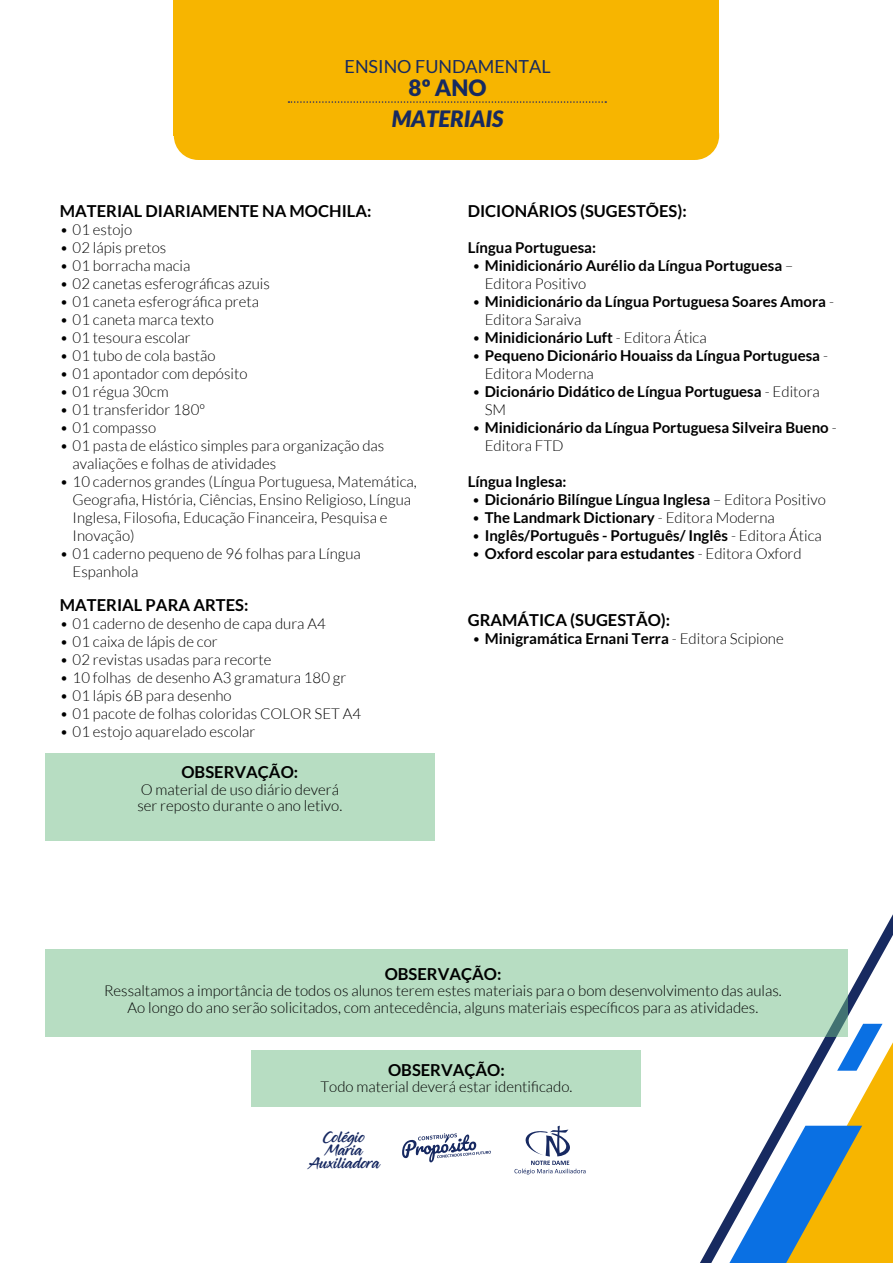
<style>
.page{position:relative;width:893px;height:1263px;background:#fff}
.page>*{position:absolute;margin:0;border:0;box-sizing:border-box;transform-origin:0 0}
.t1{font:italic 900 22.5px "Lato";color:#172a60}
.t2{font:900 22.5px "Lato";color:#172a60}
.t3{font:18px "Lato";color:#172a60}
.t4{font:700 16.5px "Lato";color:#000}
.t5{font:15.9px/13.2px "Midnight Drive";color:#172961;text-align:center}
.t6{font:300 15px/18px "Lato";color:#000}
.t7{font:700 15px/18px "Lato";color:#000}
.s1{font-weight:300}
</style>
<div class="page">
<div style="left:174px;top:0;width:545px;height:136px;background:#f7b500"></div>
<div style="left:174px;top:111px;width:49px;height:49px;background:#f7b500;border-radius:50%"></div>
<div style="left:198px;top:63px;width:497px;height:97px;background:#f7b500"></div>
<div style="left:670px;top:111px;width:49px;height:49px;background:#f7b500;border-radius:50%"></div>
<svg style="left:700px;top:914px;width:193px;height:349px"></svg>
<svg style="left:729px;top:1024px;width:164px;height:239px"></svg>
<svg style="left:514px;top:1126px;width:71px;height:48px"></svg>
<svg style="left:402px;top:1133px;width:89px;height:30px"></svg>
<svg style="left:288px;top:101px;width:318px;height:2px"></svg>
<div style="left:45px;top:753px;width:390px;height:87px;background:#b7ddc2"></div>
<div style="left:45px;top:950px;width:803px;height:87px;background:#b7ddc2"></div>
<div style="left:252px;top:1050px;width:389px;height:56px;background:#b7ddc2"></div>
<p class="t3" style="left:345px;top:57px;width:208px">ENSINO FUNDAMENTAL</p>
<h1 class="t2" style="left:409px;top:75px;width:79px">8º ANO</h1>
<h1 class="t1" style="left:392px;top:105px;width:113px">MATERIAIS</h1>
<p class="t4" style="left:60px;top:201px;width:313px">MATERIAL DIARIAMENTE NA MOCHILA:</p>
<p class="t6" style="left:60px;top:220px;width:74px">• 01 estojo</p>
<p class="t6" style="left:60px;top:238px;width:108px">• 02 lápis pretos</p>
<p class="t6" style="left:60px;top:256px;width:132px">• 01 borracha macia</p>
<p class="t6" style="left:60px;top:274px;width:212px">• 02 canetas esferográficas azuis</p>
<p class="t6" style="left:60px;top:292px;width:201px">• 01 caneta esferográfica preta</p>
<p class="t6" style="left:60px;top:310px;width:156px">• 01 caneta marca texto</p>
<p class="t6" style="left:60px;top:328px;width:132px">• 01 tesoura escolar</p>
<p class="t6" style="left:60px;top:346px;width:157px">• 01 tubo de cola bastão</p>
<p class="t6" style="left:60px;top:364px;width:189px">• 01 apontador com depósito</p>
<p class="t6" style="left:60px;top:382px;width:110px">• 01 régua 30cm</p>
<p class="t6" style="left:60px;top:400px;width:147px">• 01 transferidor 180º</p>
<p class="t6" style="left:60px;top:418px;width:98px">• 01 compasso</p>
<p class="t6" style="left:73px;top:436px;width:313px;text-indent:-13px">• 01 pasta de elástico simples para organização das avaliações e folhas de atividades</p>
<p class="t6" style="left:73px;top:472px;width:346px;text-indent:-13px">• 10 cadernos grandes (Língua Portuguesa, Matemática, Geografia, História, Ciências, Ensino Religioso, Língua Inglesa, Filosofia, Educação Financeira, Pesquisa e Inovação)</p>
<p class="t6" style="left:73px;top:544px;width:290px;text-indent:-13px">• 01 caderno pequeno de 96 folhas para Língua<br>Espanhola</p>
<p class="t4" style="left:60px;top:596px;width:190px">MATERIAL PARA ARTES:</p>
<p class="t6" style="left:60px;top:615px;width:267px">• 01 caderno de desenho de capa dura A4</p>
<p class="t6" style="left:60px;top:633px;width:159px">• 01 caixa de lápis de cor</p>
<p class="t6" style="left:60px;top:651px;width:213px">• 02 revistas usadas para recorte</p>
<p class="t6" style="left:60px;top:669px;width:288px">• 10 folhas de desenho A3 gramatura 180 gr</p>
<p class="t6" style="left:60px;top:687px;width:173px">• 01 lápis 6B para desenho</p>
<p class="t6" style="left:60px;top:705px;width:303px">• 01 pacote de folhas coloridas COLOR SET A4</p>
<p class="t6" style="left:60px;top:723px;width:197px">• 01 estojo aquarelado escolar</p>
<p class="t4" style="left:181px;top:763px;width:118px">OBSERVAÇÃO:</p>
<p class="t6" style="left:137px;top:781px;width:207px;line-height:16.5px">O material de uso diário deverá ser reposto durante o ano letivo.</p>
<p class="t4" style="left:468px;top:201px;width:220px">DICIONÁRIOS (SUGESTÕES):</p>
<p class="t7" style="left:468px;top:238px;width:130px">Língua Portuguesa:</p>
<p class="t7" style="left:485px;top:256px;width:310px;text-indent:-13px"><span class="s1">•</span> Minidicionário Aurélio da Língua Portuguesa <span class="s1">–<br>Editora Positivo</span></p>
<p class="t7" style="left:485px;top:292px;width:351px;text-indent:-13px"><span class="s1">•</span> Minidicionário da Língua Portuguesa Soares Amora <span class="s1">-<br>Editora Saraiva</span></p>
<p class="t7" style="left:472px;top:328px;width:236px"><span class="s1">•</span> Minidicionário Luft <span class="s1">- Editora Ática</span></p>
<p class="t7" style="left:485px;top:346px;width:345px;text-indent:-13px"><span class="s1">•</span> Pequeno Dicionário Houaiss da Língua Portuguesa <span class="s1">-<br>Editora Moderna</span></p>
<p class="t7" style="left:485px;top:382px;width:337px;text-indent:-13px"><span class="s1">•</span> Dicionário Didático de Língua Portuguesa <span class="s1">- Editora<br>SM</span></p>
<p class="t7" style="left:485px;top:418px;width:354px;text-indent:-13px"><span class="s1">•</span> Minidicionário da Língua Portuguesa Silveira Bueno <span class="s1">-<br>Editora FTD</span></p>
<p class="t7" style="left:468px;top:472px;width:100px">Língua Inglesa:</p>
<p class="t7" style="left:472px;top:490px;width:355px"><span class="s1">•</span> Dicionário Bilíngue Língua Inglesa <span class="s1">– Editora Positivo</span></p>
<p class="t7" style="left:472px;top:508px;width:304px"><span class="s1">•</span> The Landmark Dictionary <span class="s1">- Editora Moderna</span></p>
<p class="t7" style="left:472px;top:526px;width:351px"><span class="s1">•</span> Inglês/Português - Português/ Inglês <span class="s1">- Editora Ática</span></p>
<p class="t7" style="left:472px;top:544px;width:331px"><span class="s1">•</span> Oxford escolar para estudantes <span class="s1">- Editora Oxford</span></p>
<p class="t4" style="left:468px;top:611px;width:204px">GRAMÁTICA (SUGESTÃO):</p>
<p class="t7" style="left:472px;top:630px;width:313px"><span class="s1">•</span> Minigramática Ernani Terra <span class="s1">- Editora Scipione</span></p>
<p class="t4" style="left:385px;top:964px;width:118px">OBSERVAÇÃO:</p>
<p class="t6" style="left:104px;top:983px;width:679px;line-height:16.5px;text-align:center">Ressaltamos a importância de todos os alunos terem estes materiais para o bom desenvolvimento das aulas.<br>Ao longo do ano serão solicitados, com antecedência, alguns materiais específicos para as atividades.</p>
<p class="t4" style="left:388px;top:1060px;width:118px">OBSERVAÇÃO:</p>
<p class="t6" style="left:320px;top:1078px;width:253px">Todo material deverá estar identificado.</p>
<p class="t5" style="left:308px;top:1131px;width:73px">Colégio<br>Maria<br>Auxiliadora</p>
</div>
